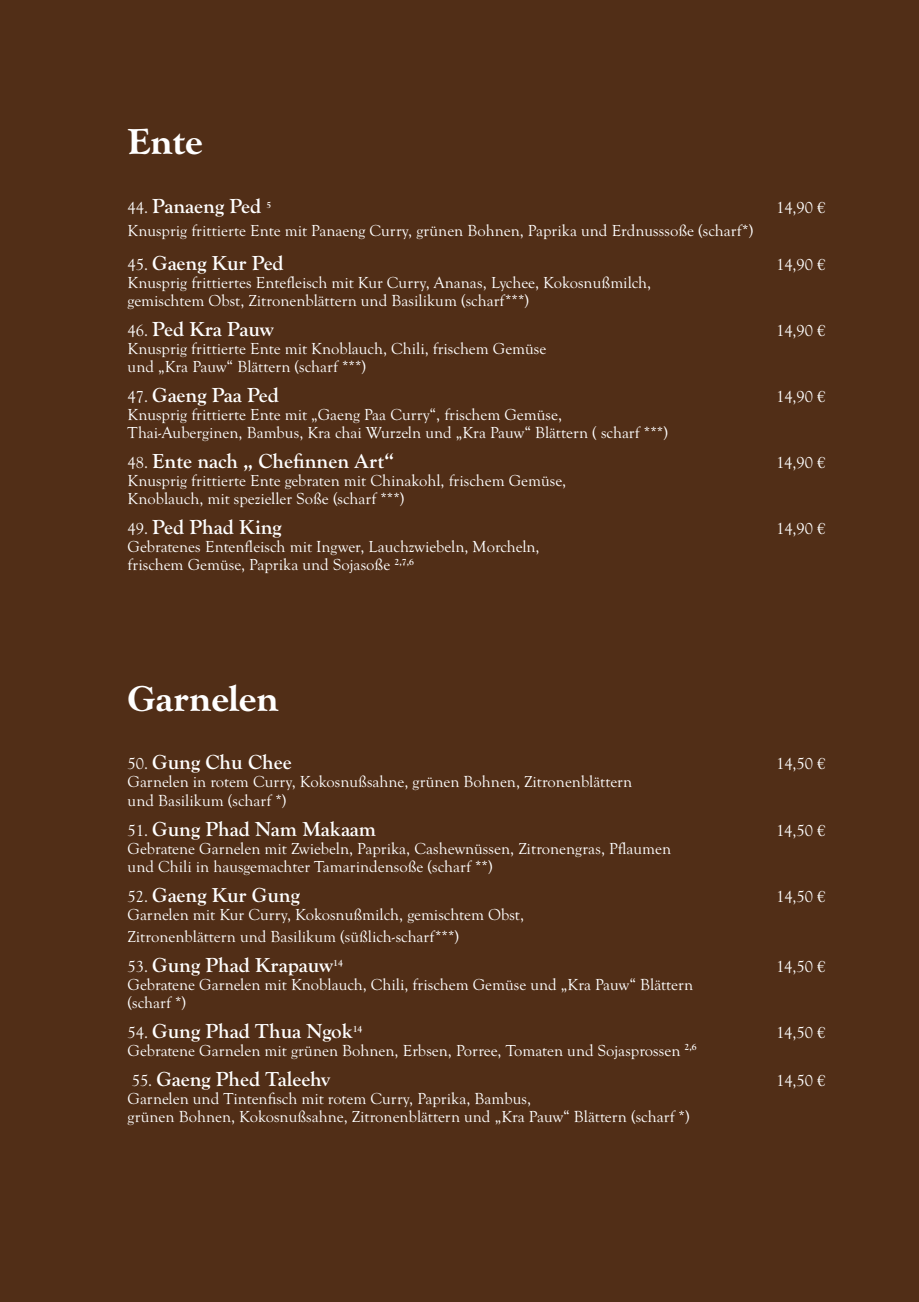
<style>
.page{position:relative;width:919px;height:1302px;background:#fff}
.page>*{position:absolute;margin:0;border:0;box-sizing:border-box;transform-origin:0 0}
.t1{font:700 expanded 37.5px "Goudy Old Sty";color:#fff}
.t2{font:700 21px "Goudy Old Sty";color:#fff}
.t3{font:16.5px/18px "Goudy Old Sty";color:#fff}
.s1{font-weight:400;font-size:16.5px}
</style>
<div class="page">
<div style="left:0;top:0;width:918px;height:1301px;background:#512e17"></div>
<h1 class="t1" style="left:128px;top:121px;width:77px">Ente</h1>
<p class="t2" style="left:128px;top:195px;width:145px"><span class="s1">44.</span> Panaeng Ped <sup>5</sup></p>
<p class="t3" style="left:776px;top:199px;width:51px">14,90 €</p>
<p class="t3" style="left:128px;top:221px;width:627px">Knusprig frittierte Ente mit Panaeng Curry, grünen Bohnen, Paprika und Erdnusssoße (scharf*)</p>
<p class="t2" style="left:128px;top:251px;width:158px"><span class="s1">45.</span> Gaeng Kur Ped</p>
<p class="t3" style="left:776px;top:256px;width:51px">14,90 €</p>
<p class="t3" style="left:128px;top:274px;width:525px">Knusprig frittiertes Entefleisch mit Kur Curry, Ananas, Lychee, Kokosnußmilch, gemischtem Obst, Zitronenblättern und Basilikum (scharf***)</p>
<p class="t2" style="left:128px;top:317px;width:148px"><span class="s1">46.</span> Ped Kra Pauw</p>
<p class="t3" style="left:776px;top:322px;width:51px">14,90 €</p>
<p class="t3" style="left:128px;top:340px;width:420px">Knusprig frittierte Ente mit Knoblauch, Chili, frischem Gemüse und „Kra Pauw“ Blättern (scharf ***)</p>
<p class="t2" style="left:128px;top:383px;width:153px"><span class="s1">47.</span> Gaeng Paa Ped</p>
<p class="t3" style="left:776px;top:388px;width:51px">14,90 €</p>
<p class="t3" style="left:128px;top:406px;width:541px">Knusprig frittierte Ente mit „Gaeng Paa Curry“, frischem Gemüse,<br>Thai-Auberginen, Bambus, Kra chai Wurzeln und „Kra Pauw“ Blättern ( scharf ***)</p>
<p class="t2" style="left:128px;top:449px;width:268px"><span class="s1">48.</span> Ente nach „ Chefinnen Art“</p>
<p class="t3" style="left:776px;top:454px;width:51px">14,90 €</p>
<p class="t3" style="left:128px;top:472px;width:440px">Knusprig frittierte Ente gebraten mit Chinakohl, frischem Gemüse,<br>Knoblauch, mit spezieller Soße (scharf ***)</p>
<p class="t2" style="left:128px;top:515px;width:156px"><span class="s1">49.</span> Ped Phad King</p>
<p class="t3" style="left:776px;top:520px;width:51px">14,90 €</p>
<p class="t3" style="left:128px;top:538px;width:413px">Gebratenes Entenfleisch mit Ingwer, Lauchzwiebeln, Morcheln, frischem Gemüse, Paprika und Sojasoße <sup>2,7,6</sup></p>
<h1 class="t1" style="left:128px;top:677px;width:152px">Garnelen</h1>
<p class="t2" style="left:128px;top:750px;width:165px"><span class="s1">50.</span> Gung Chu Chee</p>
<p class="t3" style="left:776px;top:755px;width:51px">14,50 €</p>
<p class="t3" style="left:128px;top:773px;width:506px">Garnelen in rotem Curry, Kokosnußsahne, grünen Bohnen, Zitronenblättern und Basilikum (scharf *)</p>
<p class="t2" style="left:128px;top:816px;width:250px"><span class="s1">51.</span> Gung Phad Nam Makaam</p>
<p class="t3" style="left:776px;top:821px;width:51px">14,50 €</p>
<p class="t3" style="left:128px;top:839px;width:545px">Gebratene Garnelen mit Zwiebeln, Paprika, Cashewnüssen, Zitronengras, Pflaumen und Chili in hausgemachter Tamarindensoße (scharf **)</p>
<p class="t2" style="left:128px;top:882px;width:174px"><span class="s1">52.</span> Gaeng Kur Gung</p>
<p class="t3" style="left:776px;top:887px;width:51px">14,50 €</p>
<p class="t3" style="left:128px;top:903px;width:398px;line-height:22.2px">Garnelen mit Kur Curry, Kokosnußmilch, gemischtem Obst,<br>Zitronenblättern und Basilikum (süßlich-scharf***)</p>
<p class="t2" style="left:128px;top:953px;width:217px"><span class="s1">53.</span> Gung Phad Krapauw<sup>14</sup></p>
<p class="t3" style="left:776px;top:957px;width:51px">14,50 €</p>
<p class="t3" style="left:128px;top:975px;width:567px">Gebratene Garnelen mit Knoblauch, Chili, frischem Gemüse und „Kra Pauw“ Blättern (scharf *)</p>
<p class="t2" style="left:128px;top:1019px;width:236px"><span class="s1">54.</span> Gung Phad Thua Ngok<sup>14</sup></p>
<p class="t3" style="left:776px;top:1023px;width:51px">14,50 €</p>
<p class="t3" style="left:128px;top:1041px;width:570px">Gebratene Garnelen mit grünen Bohnen, Erbsen, Porree, Tomaten und Sojasprossen <sup>2,6</sup></p>
<p class="t2" style="left:132px;top:1067px;width:200px"><span class="s1">55.</span> Gaeng Phed Taleehv</p>
<p class="t3" style="left:776px;top:1071px;width:51px">14,50 €</p>
<p class="t3" style="left:128px;top:1089px;width:563px">Garnelen und Tintenfisch mit rotem Curry, Paprika, Bambus,<br>grünen Bohnen, Kokosnußsahne, Zitronenblättern und „Kra Pauw“ Blättern (scharf *)</p>
</div>
